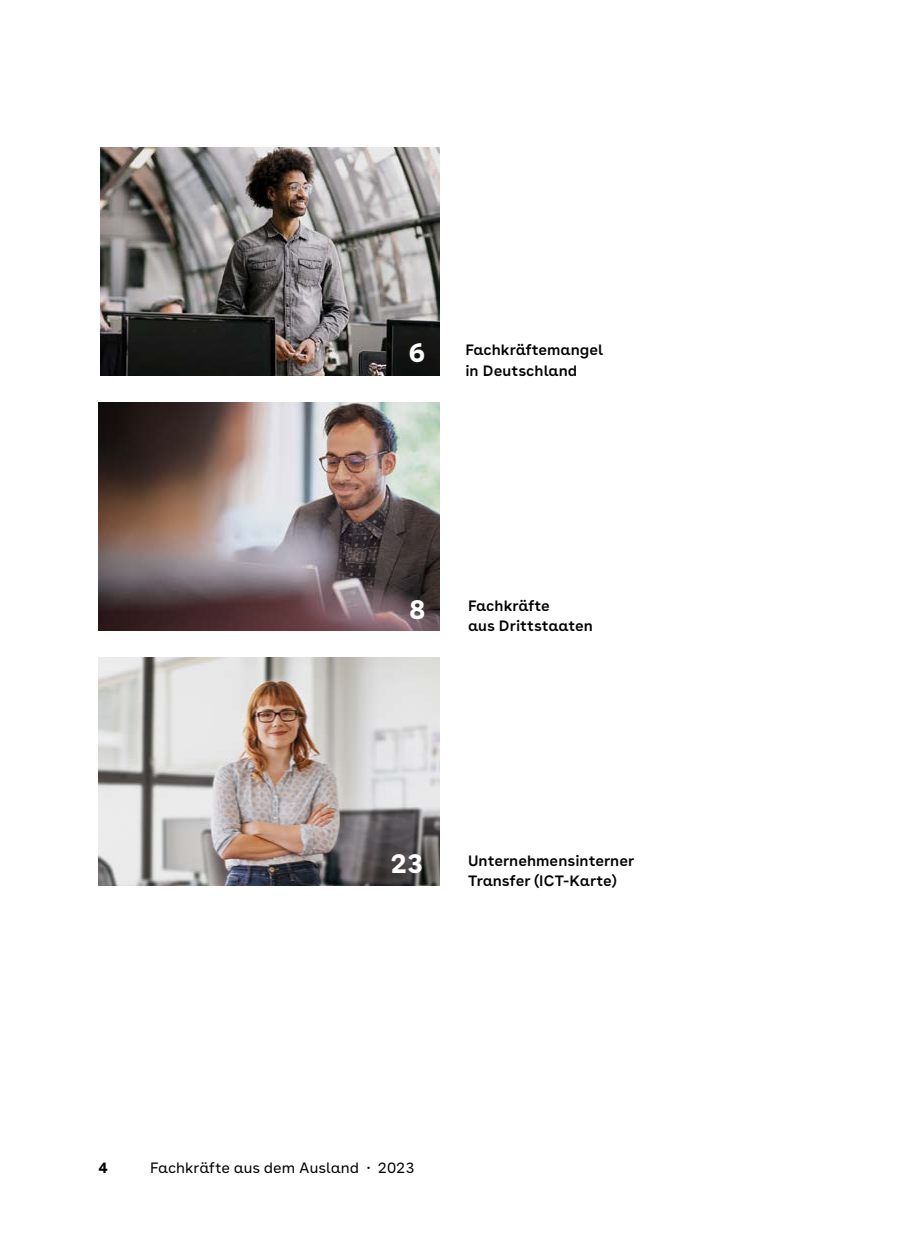
<style>
.page{position:relative;width:908px;height:1248px;background:#fff}
.page>*{position:absolute;margin:0;border:0;box-sizing:border-box;transform-origin:0 0}
.Inhaltsverzeichnis_IHV_Highlight_Seitenz{font:700 27px "AOK Buenos Aires Text";color:#fff}
.Innen-_und_Rückseite_Innen_Bildunterschr{font:600 15px/20.2px "AOK Buenos Aires Text";color:#000}
.t1{font:15px "AOK Buenos Aires Text";color:#000}
.t2{font:700 15px "AOK Buenos Aires Text";color:#000}
</style>
<div class="page">
<img style="left:100px;top:147px;width:339px;height:229px">
<img style="left:98px;top:402px;width:341px;height:228px">
<img style="left:98px;top:657px;width:341px;height:228px">
<p class="Inhaltsverzeichnis_IHV_Highlight_Seitenz" style="left:408px;top:329px;width:18px">6</p>
<p class="Innen-_und_Rückseite_Innen_Bildunterschr" style="left:465px;top:338px;width:139px">Fachkräftemangel in Deutschland</p>
<p class="Inhaltsverzeichnis_IHV_Highlight_Seitenz" style="left:409px;top:586px;width:18px">8</p>
<p class="Innen-_und_Rückseite_Innen_Bildunterschr" style="left:468px;top:593px;width:126px">Fachkräfte<br>aus Drittstaaten</p>
<p class="Inhaltsverzeichnis_IHV_Highlight_Seitenz" style="left:390px;top:839px;width:34px">23</p>
<p class="Innen-_und_Rückseite_Innen_Bildunterschr" style="left:468px;top:848px;width:168px">Unternehmensinterner<br>Transfer (ICT-Karte)</p>
<p class="t2" style="left:98px;top:1154px;width:11px">4</p>
<p class="t1" style="left:150px;top:1155px;width:266px">Fachkräfte aus dem Ausland · 2023</p>
</div>
